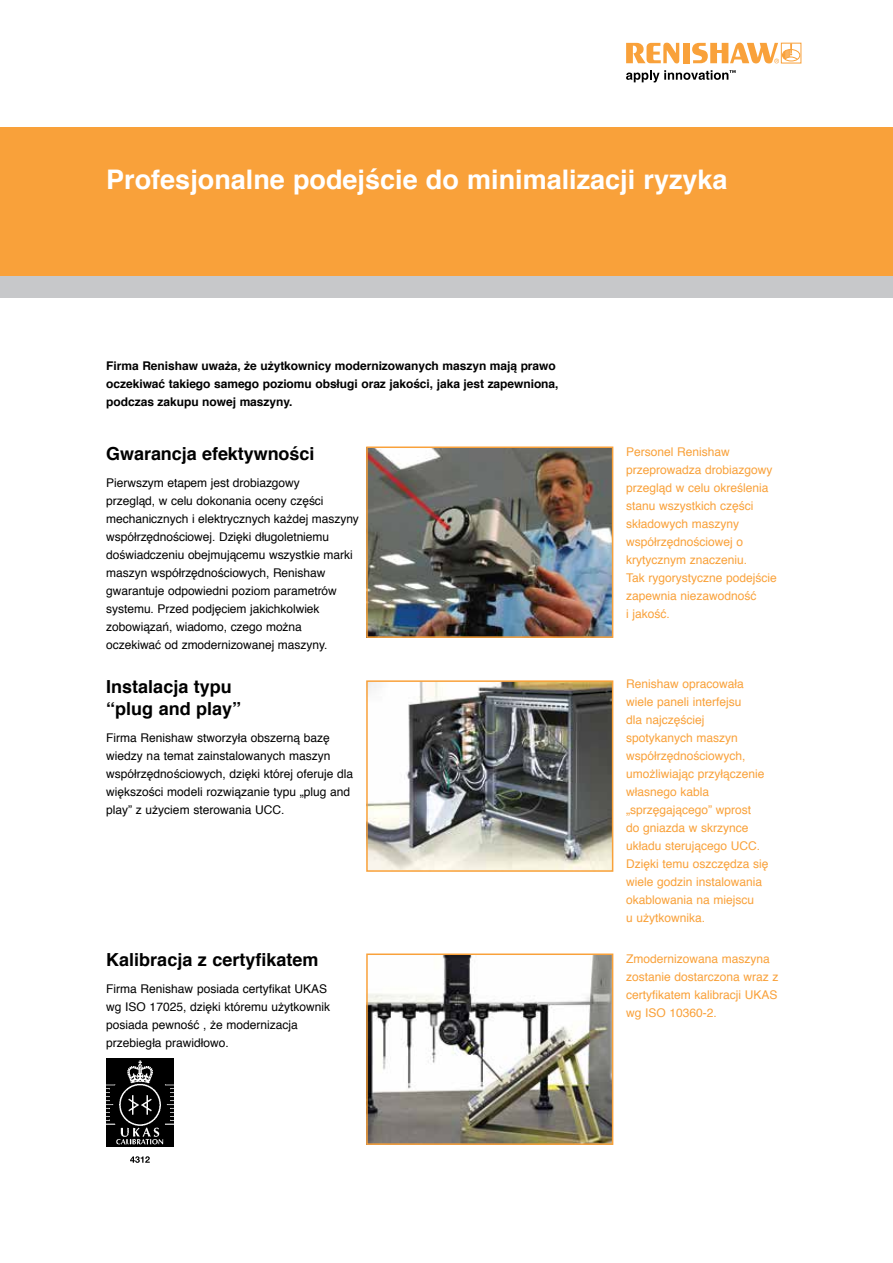
<style>
.page{position:relative;width:893px;height:1263px;background:#fff}
.page>*{position:absolute;margin:0;border:0;box-sizing:border-box;transform-origin:0 0}
.t1{font:700 27px "Helvetica";color:#fff}
.t2{font:700 18px/22.5px "Helvetica";color:#000}
.t3{font:12px/18px "Helvetica";letter-spacing:-.005em;color:#000}
.t4{font:12px/18px "Helvetica";color:#f9a13a}
.t5{font:700 12px/18px "Helvetica";letter-spacing:-.005em;color:#000}
</style>
<div class="page">
<div style="left:0;top:128px;width:893px;height:148px;background:#f9a13a"></div>
<div style="left:0;top:276px;width:893px;height:22px;background:#c7c8ca"></div>
<svg style="left:626px;top:43px;width:53px;height:20px"></svg>
<div style="left:683px;top:43px;width:7px;height:20px;background:#f9a13a"></div>
<div style="left:782px;top:49px;width:18px;height:12px;border:1px solid #f9a13a;border-radius:50%"></div>
<svg style="left:692px;top:43px;width:106px;height:20px"></svg>
<svg style="left:626px;top:70px;width:110px;height:12px"></svg>
<img style="left:369px;top:449px;width:241px;height:186px">
<div style="left:366px;top:446px;width:247px;height:192px;border:2px solid #f9a13a"></div>
<img style="left:369px;top:683px;width:241px;height:186px">
<div style="left:366px;top:680px;width:247px;height:192px;border:2px solid #f9a13a"></div>
<img style="left:369px;top:956px;width:241px;height:186px">
<div style="left:366px;top:953px;width:247px;height:192px;border:2px solid #f9a13a"></div>
<img style="left:106px;top:1059px;width:68px;height:87px">
<svg style="left:130px;top:1156px;width:20px;height:7px"></svg>
<h1 class="t1" style="left:106px;top:158px;width:623px">Profesjonalne podejście do minimalizacji ryzyka</h1>
<p class="t5" style="left:106px;top:357px;width:454px">Firma Renishaw uważa, że użytkownicy modernizowanych maszyn mają prawo oczekiwać takiego samego poziomu obsługi oraz jakości, jaka jest zapewniona, podczas zakupu nowej maszyny.</p>
<h2 class="t2" style="left:106px;top:443px;width:210px">Gwarancja efektywności</h2>
<p class="t3" style="left:106px;top:474px;width:254px">Pierwszym etapem jest drobiazgowy<br>przegląd, w celu dokonania oceny części mechanicznych i elektrycznych każdej maszyny współrzędnościowej. Dzięki długoletniemu doświadczeniu obejmującemu wszystkie marki maszyn współrzędnościowych, Renishaw gwarantuje odpowiedni poziom parametrów systemu. Przed podjęciem jakichkolwiek zobowiązań, wiadomo, czego można oczekiwać od zmodernizowanej maszyny.</p>
<h2 class="t2" style="left:106px;top:676px;width:137px">Instalacja typu “plug and play”</h2>
<p class="t3" style="left:106px;top:730px;width:248px">Firma Renishaw stworzyła obszerną bazę wiedzy na temat zainstalowanych maszyn współrzędnościowych, dzięki której oferuje dla większości modeli rozwiązanie typu „plug and play” z użyciem sterowania UCC.</p>
<h2 class="t2" style="left:106px;top:949px;width:214px">Kalibracja z certyfikatem</h2>
<p class="t3" style="left:106px;top:980px;width:225px">Firma Renishaw posiada certyfikat UKAS wg ISO 17025, dzięki któremu użytkownik posiada pewność , że modernizacja przebiegła prawidłowo.</p>
<p class="t4" style="left:626px;top:443px;width:152px">Personel Renishaw przeprowadza drobiazgowy przegląd w celu określenia stanu wszystkich części składowych maszyny współrzędnościowej o krytycznym znaczeniu.<br>Tak rygorystyczne podejście zapewnia niezawodność<br>i jakość.</p>
<p class="t4" style="left:626px;top:676px;width:144px">Renishaw opracowała wiele paneli interfejsu<br>dla najczęściej spotykanych maszyn współrzędnościowych, umożliwiając przyłączenie własnego kabla „sprzęgającego” wprost<br>do gniazda w skrzynce układu sterującego UCC.<br>Dzięki temu oszczędza się wiele godzin instalowania okablowania na miejscu<br>u użytkownika.</p>
<p class="t4" style="left:626px;top:950px;width:154px">Zmodernizowana maszyna zostanie dostarczona wraz z certyfikatem kalibracji UKAS wg ISO 10360-2.</p>
</div>
